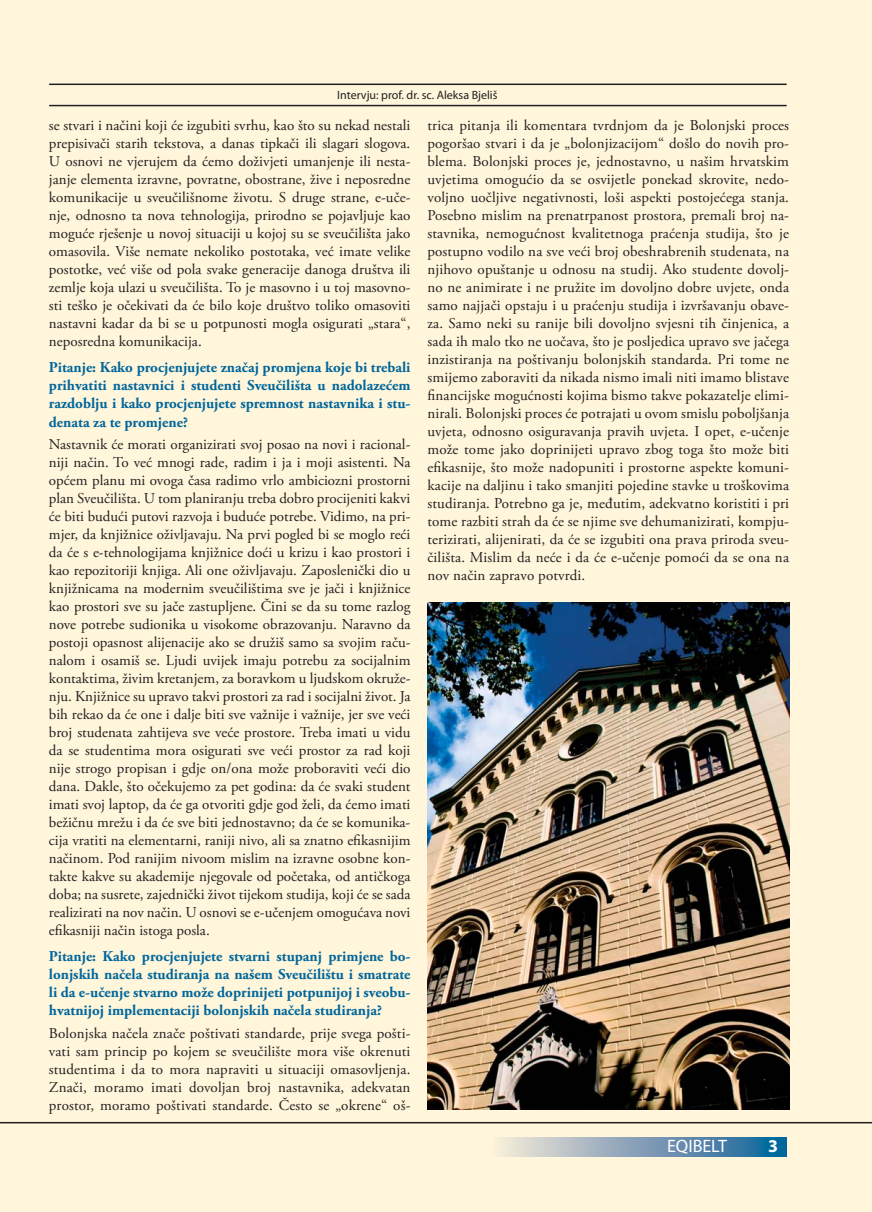
<style>
.page{position:relative;width:872px;height:1212px;background:#fff6db}
.page>*{position:absolute;margin:0;border:0;box-sizing:border-box;transform-origin:0 0}
.t1{font:18px "Myriad Pro";color:#fff}
.t2{font:700 18px "Myriad Pro";color:#fff}
.t3{font:15px/18px "Adobe Garamond Pro";color:#231f20;text-align:justify}
.t4{font:700 15px/18px "Adobe Garamond Pro";color:#00669b;text-align:justify}
.t5{font:12px "Myriad Pro";color:#231f20}
</style>
<div class="page">
<svg style="left:500px;top:1137px;width:286px;height:20px;background:#80a0b7"></svg>
<hr style="left:50px;top:84px;width:736px;height:1px;background:#231f20">
<hr style="left:50px;top:105px;width:736px;height:1px;background:#231f20">
<hr style="left:0;top:1122px;width:872px;height:1px;background:#231f20">
<img style="left:427px;top:603px;width:362px;height:507px">
<p class="t5" style="left:337px;top:91px;width:162px">Intervju: prof. dr. sc. Aleksa Bjeliš</p>
<p class="t3" style="left:49px;top:117px;width:363px">se stvari i načini koji će izgubiti svrhu, kao što su nekad nestali prepisivači starih tekstova, a danas tipkači ili slagari slogova.<br>U osnovi ne vjerujem da ćemo doživjeti umanjenje ili nesta&shy;janje elementa izravne, povratne, obostrane, žive i neposredne komunikacije u sveučilišnome životu. S druge strane, e-uče&shy;nje, odnosno ta nova tehnologija, prirodno se pojavljuje kao moguće rješenje u novoj situaciji u kojoj su se sveučilišta jako omasovila. Više nemate nekoliko postotaka, već imate velike postotke, već više od pola svake generacije danoga društva ili zemlje koja ulazi u sveučilišta. To je masovno i u toj masovno&shy;sti teško je očekivati da će bilo koje društvo toliko omasoviti nastavni kadar da bi se u potpunosti mogla osigurati „stara“, neposredna komunikacija.</p>
<p class="t4" style="left:49px;top:360px;width:363px">Pitanje: Kako procjenjujete značaj promjena koje bi trebali prihvatiti nastavnici i studenti Sveučilišta u nadolazećem razdoblju i kako procjenjujete spremnost nastavnika i stu&shy;denata za te promjene?</p>
<p class="t3" style="left:49px;top:436px;width:363px">Nastavnik će morati organizirati svoj posao na novi i racional&shy;niji način. To već mnogi rade, radim i ja i moji asistenti. Na općem planu mi ovoga časa radimo vrlo ambiciozni prostorni plan Sveučilišta. U tom planiranju treba dobro procijeniti kakvi će biti budući putovi razvoja i buduće potrebe. Vidimo, na pri&shy;mjer, da knjižnice oživljavaju. Na prvi pogled bi se moglo reći da će s e-tehnologijama knjižnice doći u krizu i kao prostori i kao repozitoriji knjiga. Ali one oživljavaju. Zaposlenički dio u knjižnicama na modernim sveučilištima sve je jači i knjižnice kao prostori sve su jače zastupljene. Čini se da su tome razlog nove potrebe sudionika u visokome obrazovanju. Naravno da postoji opasnost alijenacije ako se družiš samo sa svojim raču&shy;nalom i osamiš se. Ljudi uvijek imaju potrebu za socijalnim kontaktima, živim kretanjem, za boravkom u ljudskom okruže&shy;nju. Knjižnice su upravo takvi prostori za rad i socijalni život. Ja bih rekao da će one i dalje biti sve važnije i važnije, jer sve veći broj studenata zahtijeva sve veće prostore. Treba imati u vidu da se studentima mora osigurati sve veći prostor za rad koji nije strogo propisan i gdje on/ona može proboraviti veći dio dana. Dakle, što očekujemo za pet godina: da će svaki student imati svoj laptop, da će ga otvoriti gdje god želi, da ćemo imati bežičnu mrežu i da će sve biti jednostavno; da će se komunika&shy;cija vratiti na elementarni, raniji nivo, ali sa znatno efikasnijim načinom. Pod ranijim nivoom mislim na izravne osobne kon&shy;takte kakve su akademije njegovale od početaka, od antičkoga doba; na susrete, zajednički život tijekom studija, koji će se sada realizirati na nov način. U osnovi se e-učenjem omogućava novi efikasniji način istoga posla.</p>
<p class="t4" style="left:49px;top:949px;width:363px">Pitanje: Kako procjenjujete stvarni stupanj primjene bo&shy;lonjskih načela studiranja na našem Sveučilištu i smatrate li da e-učenje stvarno može doprinijeti potpunijoj i sveobu&shy;hvatnijoj implementaciji bolonjskih načela studiranja?</p>
<p class="t3" style="left:49px;top:1025px;width:363px">Bolonjska načela znače poštivati standarde, prije svega pošti&shy;vati sam princip po kojem se sveučilište mora više okrenuti studentima i da to mora napraviti u situaciji omasovljenja.<br>Znači, moramo imati dovoljan broj nastavnika, adekvatan prostor, moramo poštivati standarde. Često se „okrene“ oš-</p>
<p class="t3" style="left:427px;top:117px;width:363px">trica pitanja ili komentara tvrdnjom da je Bolonjski proces pogoršao stvari i da je „bolonjizacijom“ došlo do novih pro&shy;blema. Bolonjski proces je, jednostavno, u našim hrvatskim uvjetima omogućio da se osvijetle ponekad skrovite, nedo&shy;voljno uočljive negativnosti, loši aspekti postojećega stanja.<br>Posebno mislim na prenatrpanost prostora, premali broj na&shy;stavnika, nemogućnost kvalitetnoga praćenja studija, što je postupno vodilo na sve veći broj obeshrabrenih studenata, na njihovo opuštanje u odnosu na studij. Ako studente dovolj&shy;no ne animirate i ne pružite im dovoljno dobre uvjete, onda samo najjači opstaju i u praćenju studija i izvršavanju obave&shy;za. Samo neki su ranije bili dovoljno svjesni tih činjenica, a sada ih malo tko ne uočava, što je posljedica upravo sve jačega inzistiranja na poštivanju bolonjskih standarda. Pri tome ne smijemo zaboraviti da nikada nismo imali niti imamo blistave financijske mogućnosti kojima bismo takve pokazatelje elimi&shy;nirali. Bolonjski proces će potrajati u ovom smislu poboljšanja uvjeta, odnosno osiguravanja pravih uvjeta. I opet, e-učenje može tome jako doprinijeti upravo zbog toga što može biti efikasnije, što može nadopuniti i prostorne aspekte komuni&shy;kacije na daljinu i tako smanjiti pojedine stavke u troškovima studiranja. Potrebno ga je, međutim, adekvatno koristiti i pri tome razbiti strah da će se njime sve dehumanizirati, kompju&shy;terizirati, alijenirati, da će se izgubiti ona prava priroda sveu&shy;čilišta. Mislim da neće i da će e-učenje pomoći da se ona na nov način zapravo potvrdi.</p>
<p class="t1" style="left:667px;top:1139px;width:62px">EQIBELT</p>
<p class="t2" style="left:768px;top:1139px;width:11px">3</p>
</div>
